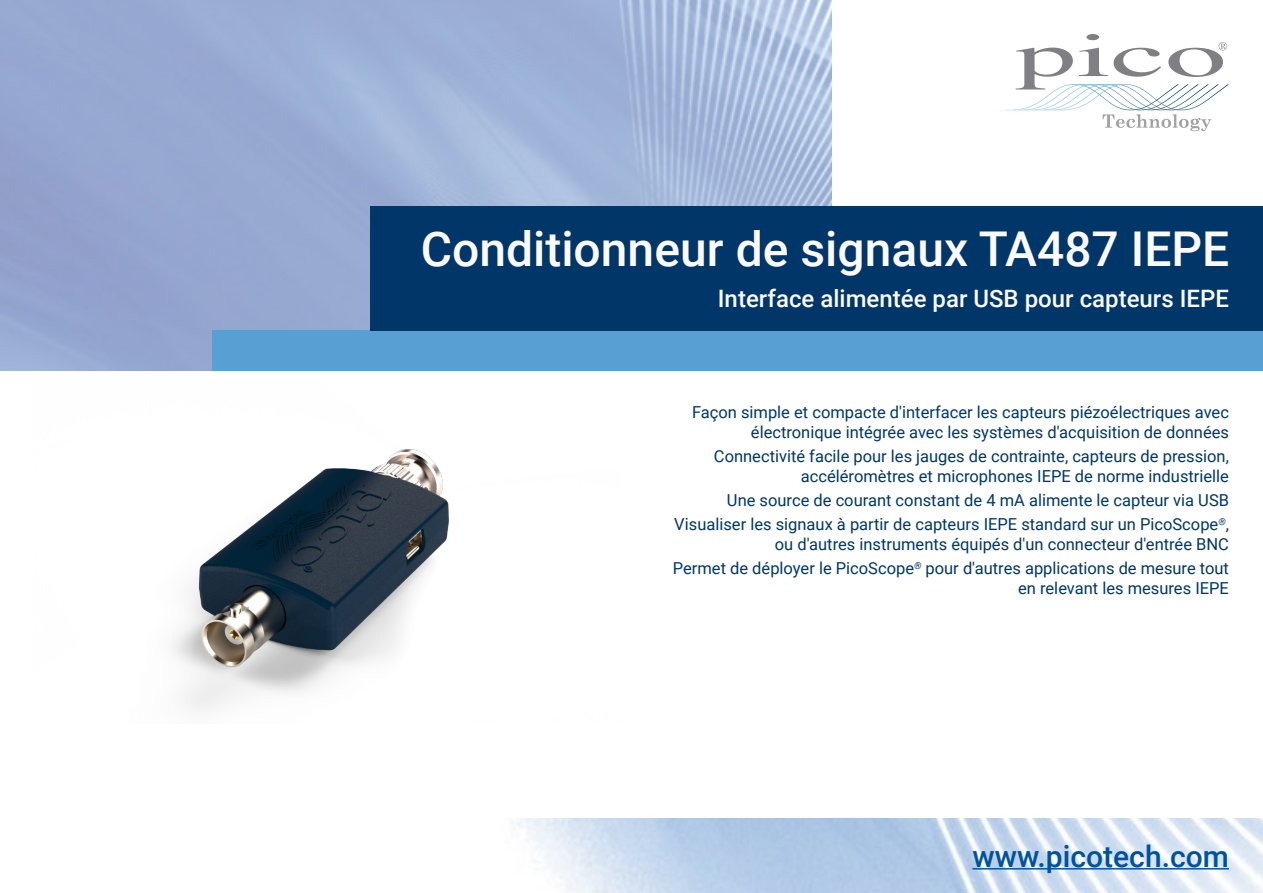
<style>
.page{position:relative;width:1263px;height:893px;background:#fff}
.page>*{position:absolute;margin:0;border:0;box-sizing:border-box;transform-origin:0 0}
.t1{font:500 48px "Roboto";color:#fbf9f9}
.t2{font:500 30px "Roboto";color:#00529c}
.t3{font:500 24px "Roboto";color:#fbf9f9}
.t4{font:16.5px/19.8px "Roboto";color:#003768;text-align:right}
</style>
<div class="page">
<img style="left:0;top:0;width:831px;height:371px">
<div style="left:213px;top:330px;width:1050px;height:41px;background:#56a0d3"></div>
<div style="left:371px;top:206px;width:892px;height:124px;background:#003768"></div>
<img style="left:516px;top:819px;width:747px;height:74px">
<svg style="left:1005px;top:34px;width:224px;height:97px"></svg>
<hr style="left:972px;top:868px;width:257px;height:1px;background:#00529c">
<img style="left:172px;top:449px;width:277px;height:261px">
<h1 class="t1" style="left:421px;top:215px;width:810px">Conditionneur de signaux TA487 IEPE</h1>
<h3 class="t3" style="left:718px;top:282px;width:513px">Interface alimentée par USB pour capteurs IEPE</h3>
<p class="t4" style="left:692px;top:402px;width:538px">Façon simple et compacte d'interfacer les capteurs piézoélectriques avec électronique intégrée avec les systèmes d'acquisition de données</p>
<p class="t4" style="left:714px;top:446px;width:517px">Connectivité facile pour les jauges de contrainte, capteurs de pression, accéléromètres et microphones IEPE de norme industrielle</p>
<p class="t4" style="left:674px;top:488px;width:556px;line-height:24px">Une source de courant constant de 4 mA alimente le capteur via USB<br>Visualiser les signaux à partir de capteurs IEPE standard sur un PicoScope<sup>®</sup>,</p>
<p class="t4" style="left:673px;top:532px;width:558px;line-height:24px">ou d'autres instruments équipés d'un connecteur d'entrée BNC<br>Permet de déployer le PicoScope<sup>®</sup> pour d'autres applications de mesure tout</p>
<p class="t4" style="left:1018px;top:577px;width:212px">en relevant les mesures IEPE</p>
<h2 class="t2" style="left:972px;top:835px;width:258px">www.picotech.com</h2>
</div>
